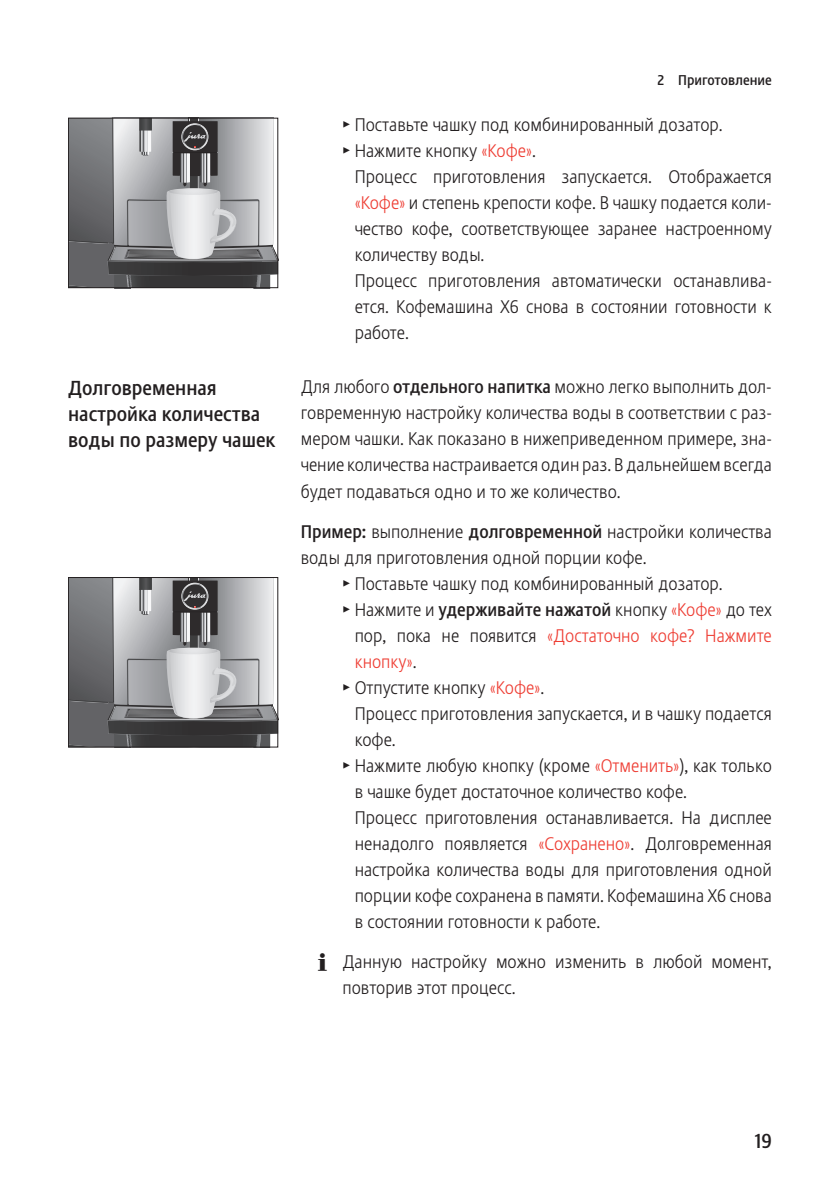
<style>
.page{position:relative;width:840px;height:1191px;background:#fff}
.page>*{position:absolute;margin:0;border:0;box-sizing:border-box;transform-origin:0 0}
.t1{font:20px/26px "Stalemate Pro 2 J Medium";color:#231f20}
.t2{font:18px/26px "Stalemate Pro 2 J Light";color:#231f20}
.t3{font:18px "Stalemate Pro 2 J Light";color:#ee3e34}
.t4{font:14px "Stalemate Pro 2 J Medium";color:#231f20}
.s1{font-family:"Jura Pict 2006"}
.s2{color:#ee3e34}
.s3{font-family:"Stalemate Pro 2 J Medium"}
.s4{color:#231f20}
</style>
<div class="page">
<svg style="left:70px;top:120px;width:206px;height:166px;background:#919194"></svg>
<div style="left:68px;top:118px;width:210px;height:170px;border:1px solid #231f20"></div>
<svg style="left:70px;top:579px;width:206px;height:166px;background:#919294"></svg>
<div style="left:68px;top:577px;width:210px;height:170px;border:1px solid #231f20"></div>
<p class="t1" style="left:68px;top:376px;width:209px">Долговременная настройка количества воды по размеру чашек</p>
<p class="t4" style="left:657px;top:74px;width:116px">2 Приготовление</p>
<p class="t2" style="left:343px;top:112px;width:380px"><span class="s1">T</span> Поставьте чашку под комбинированный дозатор.<br><span class="s1">T</span> Нажмите кнопку <span class="s2">«Кофе»</span>.</p>
<p class="t2" style="left:354px;top:164px;width:418px">Процесс приготовления запускается. Отображается <span class="s2">«Кофе»</span> и степень крепости кофе. В чашку подается коли&shy;чество кофе, соответствующее заранее настроенному количеству воды.<br>Процесс приготовления автоматически останавлива&shy;ется. Кофемашина X6 снова в состоянии готовности к работе.</p>
<p class="t2" style="left:300px;top:375px;width:472px;text-align:justify">Для любого <span class="s3">отдельного напитка</span> можно легко выполнить дол&shy;говременную настройку количества воды в соответствии с раз&shy;мером чашки. Как показано в нижеприведенном примере, зна&shy;чение количества настраивается один раз. В дальнейшем всегда будет подаваться одно и то же количество.</p>
<p class="t2" style="left:300px;top:520px;width:472px"><span class="s3">Пример:</span> выполнение <span class="s3">долговременной</span> настройки количества</p>
<p class="t2" style="left:300px;top:546px;width:347px">воды для приготовления одной порции кофе.</p>
<p class="t2" style="left:343px;top:572px;width:380px"><span class="s1">T</span> Поставьте чашку под комбинированный дозатор.</p>
<p class="t2" style="left:343px;top:598px;width:430px"><span class="s1">T</span> Нажмите и <span class="s3">удерживайте нажатой</span> кнопку <span class="s2">«Кофе»</span> до тех</p>
<p class="t3" style="left:354px;top:627px;width:418px"><span class="s4">пор, пока не появится</span> «Достаточно кофе? Нажмите</p>
<p class="t3" style="left:354px;top:653px;width:63px">кнопку»<span class="s4">.</span></p>
<p class="t2" style="left:343px;top:676px;width:202px"><span class="s1">T</span> Отпустите кнопку <span class="s2">«Кофе»</span>.</p>
<p class="t2" style="left:354px;top:702px;width:418px">Процесс приготовления запускается, и в чашку подается</p>
<p class="t2" style="left:354px;top:728px;width:43px">кофе.</p>
<p class="t2" style="left:343px;top:754px;width:430px"><span class="s1">T</span> Нажмите любую кнопку (кроме <span class="s2">«Отменить»</span>), как только</p>
<p class="t2" style="left:354px;top:780px;width:334px">в чашке будет достаточное количество кофе.</p>
<p class="t2" style="left:354px;top:806px;width:418px">Процесс приготовления останавливается. На дисплее</p>
<p class="t2" style="left:354px;top:832px;width:418px">ненадолго появляется <span class="s2">«Сохранено»</span>. Долговременная</p>
<p class="t2" style="left:354px;top:858px;width:418px">настройка количества воды для приготовления одной</p>
<p class="t2" style="left:354px;top:884px;width:418px">порции кофе сохранена в памяти. Кофемашина X6 снова</p>
<p class="t2" style="left:354px;top:910px;width:247px">в состоянии готовности к работе.</p>
<p class="t2" style="left:342px;top:950px;width:430px;text-indent:-24px"><span class="s1">E</span> Данную настройку можно изменить в любой момент, повторив этот процесс.</p>
<p class="t1" style="left:754px;top:1129px;width:18px">19</p>
</div>
